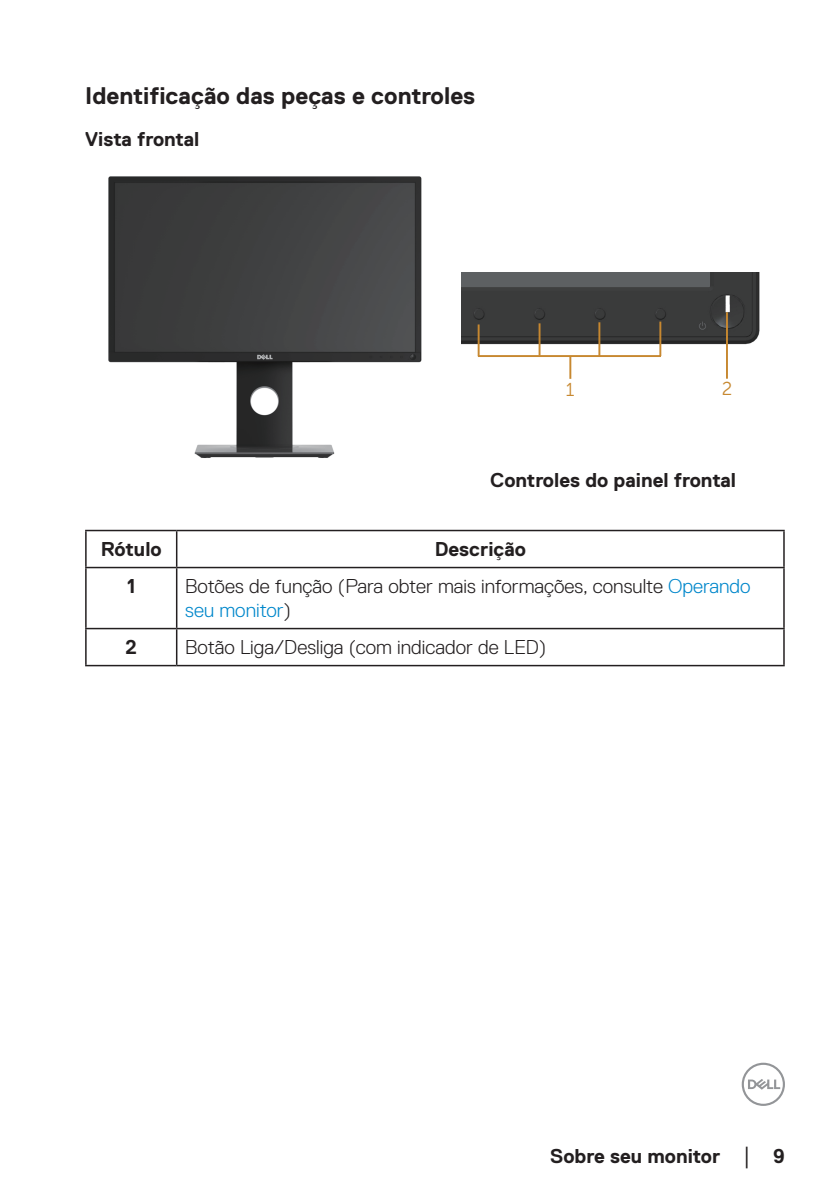
<style>
.page{position:relative;width:840px;height:1191px;background:#fff}
.page>*{position:absolute;margin:0;border:0;box-sizing:border-box;transform-origin:0 0}
.Head2{font:700 24px "Dell Replica";color:#231f20}
.text{font:300 20px/24px "Dell Replica";color:#231f20}
.text-2{font:700 20px "Dell Replica";color:#231f20}
.Head3{font:700 20px "Dell Replica";color:#231f20}
.t1{font:18.6px "Museo Sans For Dell 300";color:#c78830}
.s1{color:#0087cb}
.s2{font-family:"Times New Roman";font-weight:400;font-size:18px}
</style>
<div class="page">
<svg style="left:741px;top:1062px;width:43px;height:44px"></svg>
<img style="left:108px;top:176px;width:314px;height:282px">
<img style="left:461px;top:272px;width:299px;height:100px">
<hr style="left:598px;top:322px;width:2px;height:35px;background:#c78830">
<hr style="left:538px;top:323px;width:2px;height:32px;background:#c78830">
<hr style="left:725px;top:312px;width:2px;height:67px;background:#c78830">
<hr style="left:477px;top:324px;width:2px;height:32px;background:#c78830">
<hr style="left:659px;top:321px;width:2px;height:35px;background:#c78830">
<hr style="left:477px;top:355px;width:183px;height:2px;background:#c78830">
<hr style="left:569px;top:356px;width:2px;height:23px;background:#c78830">
<hr style="left:85px;top:530px;width:91px;height:1px;background:#231f20">
<hr style="left:85px;top:531px;width:2px;height:36px;background:#231f20">
<hr style="left:176px;top:530px;width:608px;height:1px;background:#231f20">
<hr style="left:176px;top:531px;width:1px;height:36px;background:#231f20">
<hr style="left:782px;top:531px;width:2px;height:36px;background:#231f20">
<hr style="left:85px;top:567px;width:91px;height:1px;background:#231f20">
<hr style="left:85px;top:568px;width:2px;height:60px;background:#231f20">
<hr style="left:176px;top:567px;width:608px;height:1px;background:#231f20">
<hr style="left:176px;top:568px;width:1px;height:60px;background:#231f20">
<hr style="left:782px;top:568px;width:2px;height:60px;background:#231f20">
<hr style="left:85px;top:628px;width:91px;height:1px;background:#231f20">
<hr style="left:85px;top:629px;width:2px;height:36px;background:#231f20">
<hr style="left:176px;top:628px;width:608px;height:1px;background:#231f20">
<hr style="left:176px;top:629px;width:1px;height:36px;background:#231f20">
<hr style="left:782px;top:629px;width:2px;height:36px;background:#231f20">
<hr style="left:85px;top:665px;width:91px;height:1px;background:#231f20">
<hr style="left:176px;top:665px;width:608px;height:1px;background:#231f20">
<p class="Head2" style="left:85px;top:82px;width:391px">Identificação das peças e controles</p>
<p class="Head3" style="left:85px;top:128px;width:116px">Vista frontal</p>
<p class="t1" style="left:565px;top:379px;width:10px">1</p>
<p class="t1" style="left:721px;top:379px;width:12px">2</p>
<p class="text-2" style="left:490px;top:469px;width:247px">Controles do painel frontal</p>
<p class="text-2" style="left:101px;top:538px;width:62px">Rótulo</p>
<p class="text-2" style="left:434px;top:538px;width:93px">Descrição</p>
<p class="text-2" style="left:127px;top:575px;width:10px">1</p>
<p class="text" style="left:185px;top:574px;width:566px">Botões de função (Para obter mais informações, consulte <span class="s1">Operando seu monitor</span>)</p>
<p class="text-2" style="left:125px;top:636px;width:13px">2</p>
<p class="text" style="left:185px;top:635px;width:362px">Botão Liga/Desliga (com indicador de LED)</p>
<p class="text-2" style="left:550px;top:1144px;width:236px">Sobre seu monitor <span class="s2">│</span> 9</p>
</div>
